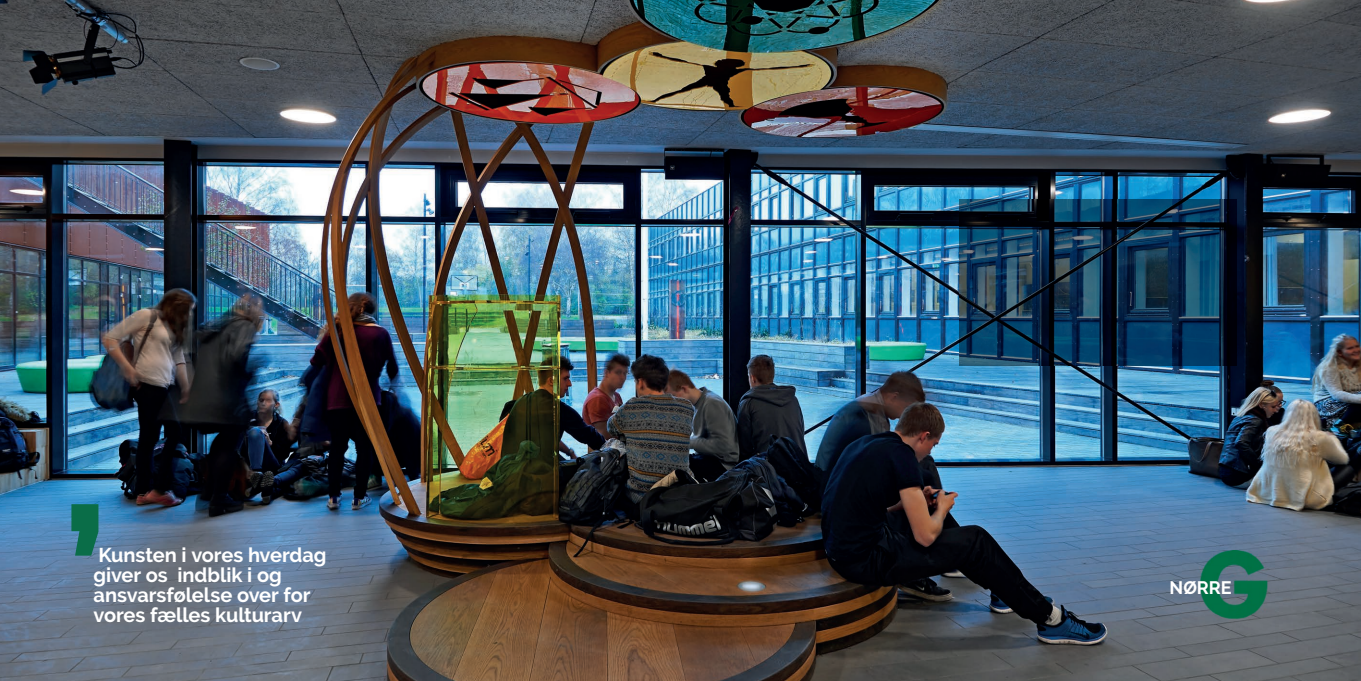
<style>
.page{position:relative;width:1361px;height:681px;background:#fff}
.page>*{position:absolute;margin:0;border:0;box-sizing:border-box;transform-origin:0 0}
.t1{font:700 200px "Raleway";color:#0a6d48}
.t2{font:700 20px/20px "Raleway";letter-spacing:-.005em;color:#fff}
.t3{font:700 18px "Raleway";color:#fff}
</style>
<div class="page">
<img style="left:0;top:0;width:1361px;height:680px">
<img style="left:959px;top:199px;width:277px;height:166px">
<img style="left:1182px;top:550px;width:110px;height:78px">
<h1 class="t1" style="left:61px;top:463px;width:49px">’</h1>
<p class="t2" style="left:94px;top:544px;width:234px">Kunsten i vores hverdag giver os indblik i og ansvarsfølelse over for vores fælles kulturarv</p>
<p class="t3" style="left:1169px;top:577px;width:64px">NØRRE</p>
</div>
